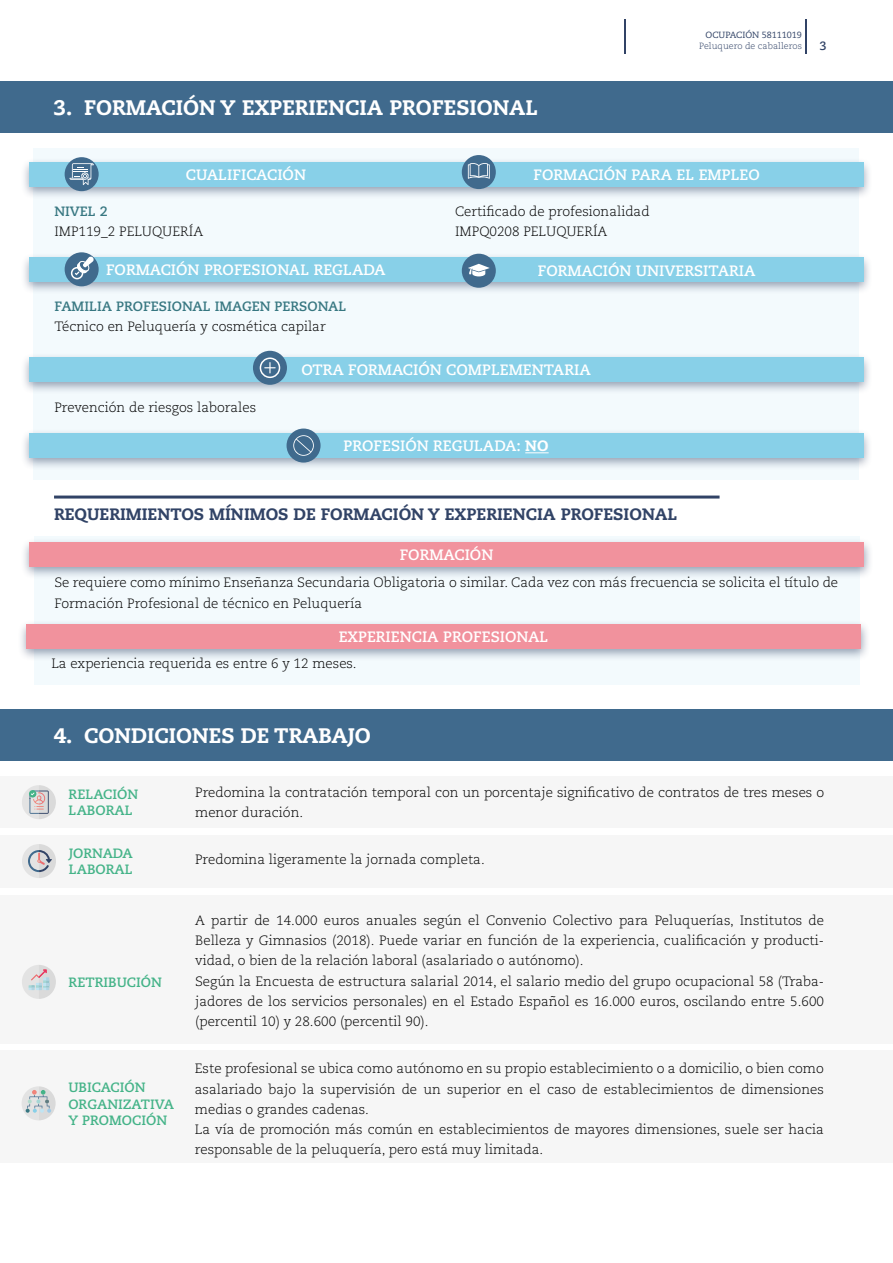
<style>
.page{position:relative;width:893px;height:1263px;background:#fff}
.page>*{position:absolute;margin:0;border:0;box-sizing:border-box;transform-origin:0 0}
.t1{font:800 21px "Caecilia LT Std";color:#fff}
.t2{font:800 16.5px "Caecilia LT Std";color:#314366}
.t3{font:700 15px "Caecilia LT Std";color:#fff}
.t4{font:300 13.5px/20.2px "Caecilia LT Std";color:#000}
.t5{font:700 13.5px/16.2px "Caecilia LT Std";color:#44b388}
.t6{font:700 13.5px "Caecilia LT Std";color:#377781}
.t7{font:700 12px "Caecilia LT Std";color:#314366}
.t8{font:300 9px "Caecilia LT Std";color:#314366}
.t9{font:9px "Caecilia LT Std";color:#314366}
.s1{font-weight:800}
</style>
<div class="page">
<hr style="left:805px;top:20px;width:1px;height:34px;background:#314366">
<hr style="left:624px;top:20px;width:1px;height:34px;background:#314366">
<div style="left:0;top:81px;width:893px;height:51px;background:#406a8d"></div>
<div style="left:34px;top:148px;width:825px;height:331px;background:#f3fafd"></div>
<div style="left:20px;top:157px;width:853px;height:43px;background:#314366;opacity:.5"></div>
<div style="left:29px;top:162px;width:835px;height:24px;background:#88d0e8"></div>
<div style="left:65px;top:157px;width:34px;height:34px;background:#406a8d;border-radius:50%"></div>
<svg style="left:69px;top:163px;width:25px;height:22px"></svg>
<div style="left:462px;top:155px;width:34px;height:34px;background:#406a8d;border-radius:50%"></div>
<svg style="left:468px;top:163px;width:22px;height:16px"></svg>
<div style="left:20px;top:252px;width:853px;height:43px;background:#314366;opacity:.5"></div>
<div style="left:29px;top:257px;width:835px;height:24px;background:#88d0e8"></div>
<div style="left:462px;top:254px;width:34px;height:34px;background:#406a8d;border-radius:50%"></div>
<svg style="left:468px;top:264px;width:22px;height:12px"></svg>
<div style="left:65px;top:252px;width:34px;height:34px;background:#406a8d;border-radius:50%"></div>
<div style="left:71px;top:267px;width:12px;height:12px;border:2px solid #fff;border-radius:50%"></div>
<svg style="left:75px;top:255px;width:20px;height:20px"></svg>
<hr style="left:54px;top:495px;width:666px;height:3px;background:#314366">
<div style="left:34px;top:536px;width:825px;height:149px;background:#f3fafd"></div>
<div style="left:21px;top:537px;width:852px;height:43px;background:#314366;opacity:.5"></div>
<div style="left:30px;top:543px;width:834px;height:24px;background:#f1929d"></div>
<div style="left:18px;top:619px;width:852px;height:43px;background:#314366;opacity:.5"></div>
<div style="left:27px;top:624px;width:834px;height:24px;background:#f1929d"></div>
<div style="left:20px;top:352px;width:853px;height:43px;background:#314366;opacity:.5"></div>
<div style="left:29px;top:357px;width:835px;height:24px;background:#88d0e8"></div>
<div style="left:253px;top:351px;width:34px;height:34px;background:#406a8d;border-radius:50%"></div>
<svg style="left:264px;top:362px;width:12px;height:11px"></svg>
<div style="left:260px;top:357px;width:20px;height:21px;border:2px solid #fff;border-radius:50%"></div>
<div style="left:20px;top:428px;width:853px;height:43px;background:#314366;opacity:.5"></div>
<div style="left:29px;top:434px;width:835px;height:23px;background:#88d0e8"></div>
<svg style="left:525px;top:452px;width:24px;height:1px"></svg>
<div style="left:287px;top:428px;width:34px;height:35px;background:#406a8d;border-radius:50%"></div>
<svg style="left:293px;top:435px;width:21px;height:21px"></svg>
<div style="left:0;top:709px;width:893px;height:51px;background:#406a8d"></div>
<div style="left:0;top:776px;width:893px;height:52px;background:#f6f6f6"></div>
<div style="left:0;top:835px;width:893px;height:52px;background:#f6f6f6"></div>
<div style="left:0;top:895px;width:893px;height:149px;background:#f6f6f6"></div>
<div style="left:0;top:1051px;width:893px;height:112px;background:#f6f6f6"></div>
<svg style="left:22px;top:785px;width:34px;height:34px"></svg>
<svg style="left:22px;top:844px;width:34px;height:34px"></svg>
<svg style="left:22px;top:965px;width:34px;height:34px"></svg>
<svg style="left:22px;top:1086px;width:34px;height:34px"></svg>
<h1 class="t1" style="left:54px;top:94px;width:485px">3. FORMACIÓN Y EXPERIENCIA PROFESIONAL</h1>
<p class="t9" style="left:706px;top:29px;width:98px">OCUPACIÓN 58111019</p>
<p class="t8" style="left:699px;top:41px;width:104px">Peluquero de caballeros</p>
<p class="t7" style="left:819px;top:39px;width:9px">3</p>
<p class="t3" style="left:186px;top:166px;width:122px">CUALIFICACIÓN</p>
<p class="t3" style="left:533px;top:166px;width:228px">FORMACIÓN PARA EL EMPLEO</p>
<p class="t6" style="left:54px;top:203px;width:55px">NIVEL 2</p>
<p class="t4" style="left:54px;top:222px;width:150px">IMP119_2 PELUQUERÍA</p>
<p class="t4" style="left:455px;top:202px;width:196px">Certificado de profesionalidad<br>IMPQ0208 PELUQUERÍA</p>
<p class="t3" style="left:106px;top:261px;width:281px">FORMACIÓN PROFESIONAL REGLADA</p>
<p class="t3" style="left:538px;top:262px;width:219px">FORMACIÓN UNIVERSITARIA</p>
<p class="t6" style="left:54px;top:298px;width:294px">FAMILIA PROFESIONAL IMAGEN PERSONAL</p>
<p class="t4" style="left:54px;top:316px;width:273px">Técnico en Peluquería y cosmética capilar</p>
<p class="t4" style="left:54px;top:397px;width:203px">Prevención de riesgos laborales</p>
<p class="t3" style="left:301px;top:361px;width:291px">OTRA FORMACIÓN COMPLEMENTARIA</p>
<p class="t3" style="left:343px;top:437px;width:207px">PROFESIÓN REGULADA: <span class="s1">NO</span></p>
<p class="t2" style="left:54px;top:504px;width:624px">REQUERIMIENTOS MÍNIMOS DE FORMACIÓN Y EXPERIENCIA PROFESIONAL</p>
<p class="t3" style="left:400px;top:546px;width:95px">FORMACIÓN</p>
<p class="t4" style="left:54px;top:573px;width:785px">Se requiere como mínimo Enseñanza Secundaria Obligatoria o similar. Cada vez con más frecuencia se solicita el título de<br>Formación Profesional de técnico en Peluquería</p>
<p class="t3" style="left:339px;top:628px;width:211px">EXPERIENCIA PROFESIONAL</p>
<p class="t4" style="left:51px;top:654px;width:307px">La experiencia requerida es entre 6 y 12 meses.</p>
<h1 class="t1" style="left:54px;top:722px;width:319px">4. CONDICIONES DE TRABAJO</h1>
<p class="t5" style="left:69px;top:787px;width:71px">RELACIÓN<br>LABORAL</p>
<p class="t5" style="left:69px;top:845px;width:66px">JORNADA<br>LABORAL</p>
<p class="t4" style="left:195px;top:782px;width:630px">Predomina la contratación temporal con un porcentaje significativo de contratos de tres meses o menor duración.</p>
<p class="t4" style="left:195px;top:850px;width:291px">Predomina ligeramente la jornada completa.</p>
<p class="t5" style="left:69px;top:974px;width:95px">RETRIBUCIÓN</p>
<p class="t5" style="left:68px;top:1080px;width:107px">UBICACIÓN<br>ORGANIZATIVA<br>Y PROMOCIÓN</p>
<p class="t4" style="left:195px;top:910px;width:630px">A partir de 14.000 euros anuales según el Convenio Colectivo para Peluquerías, Institutos de Belleza y Gimnasios (2018). Puede variar en función de la experiencia, cualificación y producti&shy;vidad, o bien de la relación laboral (asalariado o autónomo).<br>Según la Encuesta de estructura salarial 2014, el salario medio del grupo ocupacional 58 (Traba&shy;jadores de los servicios personales) en el Estado Español es 16.000 euros, oscilando entre 5.600 (percentil 10) y 28.600 (percentil 90).</p>
<p class="t4" style="left:195px;top:1059px;width:630px">Este profesional se ubica como autónomo en su propio establecimiento o a domicilio, o bien como asalariado bajo la supervisión de un superior en el caso de establecimientos de dimensiones medias o grandes cadenas.<br>La vía de promoción más común en establecimientos de mayores dimensiones, suele ser hacia responsable de la peluquería, pero está muy limitada.</p>
</div>
